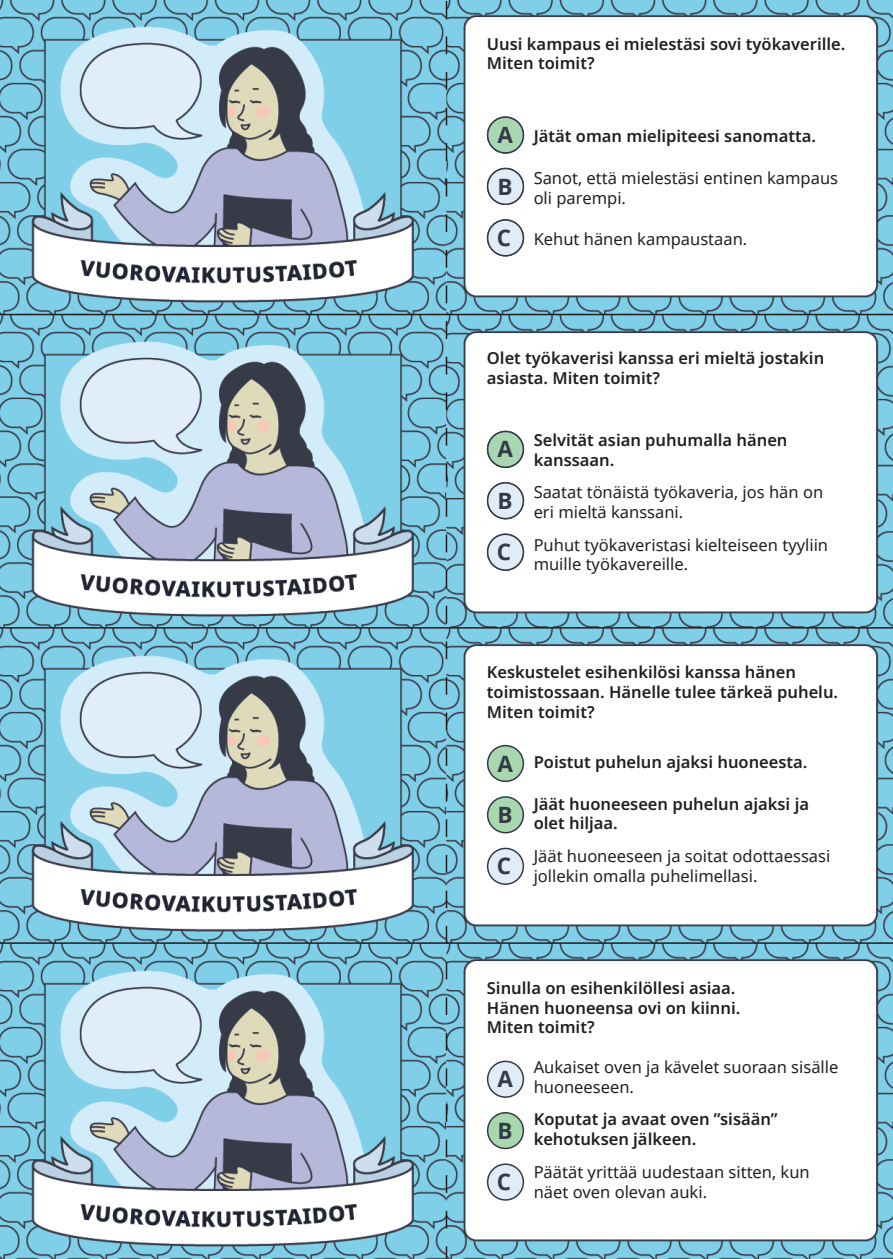
<style>
.page{position:relative;width:893px;height:1259px;background:#fff}
.page>*{position:absolute;margin:0;border:0;box-sizing:border-box;transform-origin:0 0}
.t1{font:700 22.5px "Noto Sans";color:#353a47}
.t2{font:600 16.5px/19.8px "Noto Sans";color:#231f20}
.t3{font:16.5px/19.8px "Noto Sans";color:#231f20}
</style>
<div class="page">
<img style="left:0;top:0;width:446px;height:1258px">
<img style="left:446px;top:0;width:447px;height:627px">
<img style="left:447px;top:628px;width:446px;height:630px">
<hr style="left:0;top:314px;width:893px;height:1px;background:#231f20">
<hr style="left:0;top:627px;width:893px;height:1px;background:#231f20">
<hr style="left:0;top:942px;width:893px;height:2px;background:#231f20">
<svg style="left:446px;top:1px;width:1px;height:1258px"></svg>
<div style="left:488px;top:745px;width:35px;height:36px;background:#a8d7b0;border-radius:50%"></div>
<div style="left:487px;top:745px;width:37px;height:37px;border:2px solid #353a47;border-radius:50%"></div>
<div style="left:488px;top:797px;width:35px;height:35px;background:#a8d7b0;border-radius:50%"></div>
<div style="left:487px;top:796px;width:37px;height:37px;border:2px solid #353a47;border-radius:50%"></div>
<div style="left:488px;top:848px;width:35px;height:36px;background:#e1ecf7;border-radius:50%"></div>
<div style="left:487px;top:847px;width:37px;height:38px;border:2px solid #353a47;border-radius:50%"></div>
<div style="left:488px;top:1061px;width:35px;height:36px;background:#e1ecf7;border-radius:50%"></div>
<div style="left:487px;top:1060px;width:37px;height:38px;border:2px solid #353a47;border-radius:50%"></div>
<div style="left:488px;top:1112px;width:35px;height:36px;background:#a8d7b0;border-radius:50%"></div>
<div style="left:487px;top:1112px;width:37px;height:37px;border:2px solid #353a47;border-radius:50%"></div>
<div style="left:488px;top:1164px;width:35px;height:36px;background:#e1ecf7;border-radius:50%"></div>
<div style="left:487px;top:1163px;width:37px;height:37px;border:2px solid #353a47;border-radius:50%"></div>
<div style="left:488px;top:431px;width:35px;height:36px;background:#a8d7b2;border-radius:50%"></div>
<div style="left:487px;top:431px;width:37px;height:37px;border:2px solid #353a47;border-radius:50%"></div>
<div style="left:488px;top:483px;width:35px;height:35px;background:#e1ecf7;border-radius:50%"></div>
<div style="left:487px;top:482px;width:37px;height:37px;border:2px solid #353a47;border-radius:50%"></div>
<div style="left:488px;top:534px;width:35px;height:36px;background:#e1ecf7;border-radius:50%"></div>
<div style="left:487px;top:533px;width:37px;height:38px;border:2px solid #353a47;border-radius:50%"></div>
<div style="left:488px;top:117px;width:35px;height:36px;background:#a8d7b2;border-radius:50%"></div>
<div style="left:487px;top:116px;width:37px;height:38px;border:2px solid #353a47;border-radius:50%"></div>
<div style="left:488px;top:168px;width:35px;height:36px;background:#e1ecf7;border-radius:50%"></div>
<div style="left:487px;top:168px;width:37px;height:37px;border:2px solid #353a47;border-radius:50%"></div>
<div style="left:488px;top:220px;width:35px;height:36px;background:#e1ecf7;border-radius:50%"></div>
<div style="left:487px;top:219px;width:37px;height:37px;border:2px solid #353a47;border-radius:50%"></div>
<p class="t2" style="left:487px;top:34px;width:360px">Uusi kampaus ei mielestäsi sovi työkaverille.<br>Miten toimit?</p>
<h1 class="t1" style="left:497px;top:119px;width:17px">A</h1>
<h1 class="t1" style="left:498px;top:170px;width:17px">B</h1>
<h1 class="t1" style="left:497px;top:222px;width:16px">C</h1>
<p class="t2" style="left:534px;top:127px;width:284px">Jätät oman mielipiteesi sanomatta.</p>
<p class="t3" style="left:534px;top:169px;width:306px">Sanot, että mielestäsi entinen kampaus oli parempi.</p>
<p class="t3" style="left:534px;top:230px;width:215px">Kehut hänen kampaustaan.</p>
<p class="t2" style="left:487px;top:348px;width:339px">Olet työkaverisi kanssa eri mieltä jostakin asiasta. Miten toimit?</p>
<h1 class="t1" style="left:497px;top:433px;width:17px">A</h1>
<h1 class="t1" style="left:498px;top:485px;width:17px">B</h1>
<h1 class="t1" style="left:497px;top:536px;width:16px">C</h1>
<p class="t2" style="left:534px;top:430px;width:255px">Selvität asian puhumalla hänen kanssaan.</p>
<p class="t3" style="left:534px;top:483px;width:291px">Saatat tönäistä työkaveria, jos hän on eri mieltä kanssani.</p>
<p class="t3" style="left:534px;top:535px;width:296px">Puhut työkaveristasi kielteiseen tyyliin muille työkavereille.</p>
<p class="t2" style="left:487px;top:662px;width:353px">Keskustelet esihenkilösi kanssa hänen toimistossaan. Hänelle tulee tärkeä puhelu.<br>Miten toimit?</p>
<p class="t2" style="left:534px;top:752px;width:275px">Poistut puhelun ajaksi huoneesta.</p>
<p class="t2" style="left:534px;top:794px;width:277px">Jäät huoneeseen puhelun ajaksi ja olet hiljaa.</p>
<p class="t3" style="left:534px;top:846px;width:298px">Jäät huoneeseen ja soitat odottaessasi jollekin omalla puhelimellasi.</p>
<h1 class="t1" style="left:497px;top:747px;width:17px">A</h1>
<h1 class="t1" style="left:498px;top:799px;width:17px">B</h1>
<h1 class="t1" style="left:497px;top:850px;width:16px">C</h1>
<p class="t2" style="left:487px;top:978px;width:255px">Sinulla on esihenkilöllesi asiaa.<br>Hänen huoneensa ovi on kiinni.<br>Miten toimit?</p>
<p class="t3" style="left:534px;top:1057px;width:306px">Aukaiset oven ja kävelet suoraan sisälle huoneeseen.</p>
<p class="t2" style="left:534px;top:1110px;width:246px">Koputat ja avaat oven ”sisään” kehotuksen jälkeen.</p>
<p class="t3" style="left:534px;top:1162px;width:278px">Päätät yrittää uudestaan sitten, kun näet oven olevan auki.</p>
<h1 class="t1" style="left:497px;top:1063px;width:17px">A</h1>
<h1 class="t1" style="left:498px;top:1114px;width:17px">B</h1>
<h1 class="t1" style="left:497px;top:1166px;width:16px">C</h1>
</div>
